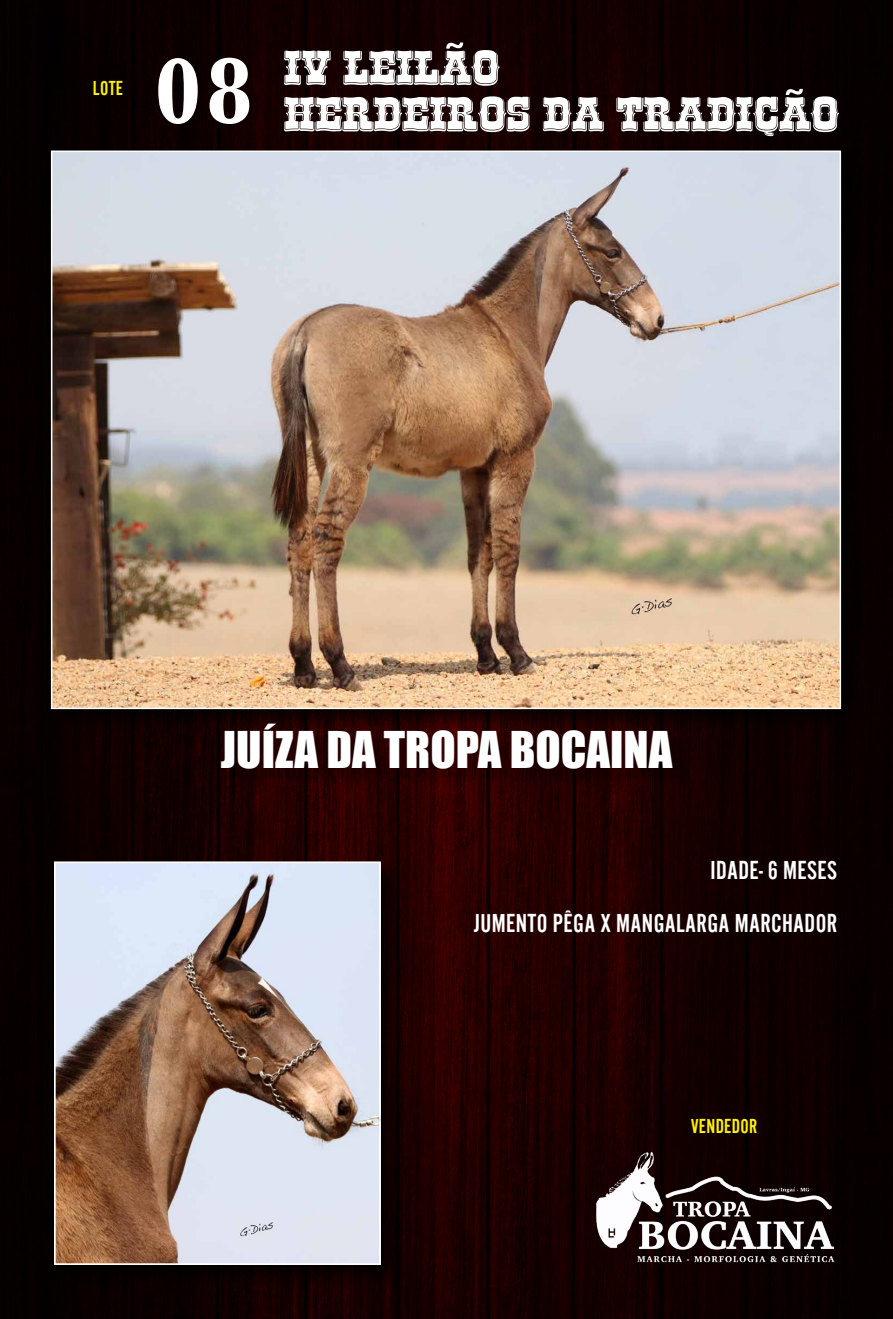
<style>
.page{position:relative;width:893px;height:1319px;background:#fff}
.page>*{position:absolute;margin:0;border:0;box-sizing:border-box;transform-origin:0 0}
.t1{font:700 96px "Baskerville";color:#fff;scale:.89 1}
.t2{font:46.5px "Impact";color:#fff}
.t3{font:27px/52.5px "Alternate Got No 2 D";letter-spacing:.015em;color:#fff;text-align:right}
.t4{font:21px "Alternate Got No 2 D";letter-spacing:.015em;color:#fff200}
</style>
<div class="page">
<img style="left:0;top:0;width:893px;height:1318px">
<div style="left:45px;top:145px;width:819px;height:587px;background:#000;opacity:.77"></div>
<img style="left:54px;top:153px;width:784px;height:553px">
<div style="left:48px;top:856px;width:359px;height:434px;background:#000;opacity:.77"></div>
<img style="left:57px;top:864px;width:321px;height:397px">
<div style="left:54px;top:861px;width:327px;height:403px;border:2px solid #fff"></div>
<div style="left:224px;top:726px;width:467px;height:61px;background:#000;opacity:.33"></div>
<svg style="left:284px;top:51px;width:47px;height:34px"></svg>
<svg style="left:343px;top:43px;width:157px;height:43px"></svg>
<svg style="left:284px;top:96px;width:245px;height:36px"></svg>
<svg style="left:543px;top:97px;width:61px;height:34px"></svg>
<svg style="left:616px;top:89px;width:223px;height:47px"></svg>
<img style="left:592px;top:1146px;width:250px;height:123px">
<p class="t4" style="left:93px;top:77px;width:32px">LOTE</p>
<h1 class="t1" style="left:155px;top:24px;width:111px">08</h1>
<h2 class="t2" style="left:221px;top:713px;width:453px">JUÍZA DA TROPA BOCAINA</h2>
<p class="t3" style="left:474px;top:844px;width:365px">IDADE- 6 MESES<br>JUMENTO PÊGA X MANGALARGA MARCHADOR</p>
<p class="t4" style="left:691px;top:1114px;width:68px">VENDEDOR</p>
</div>
